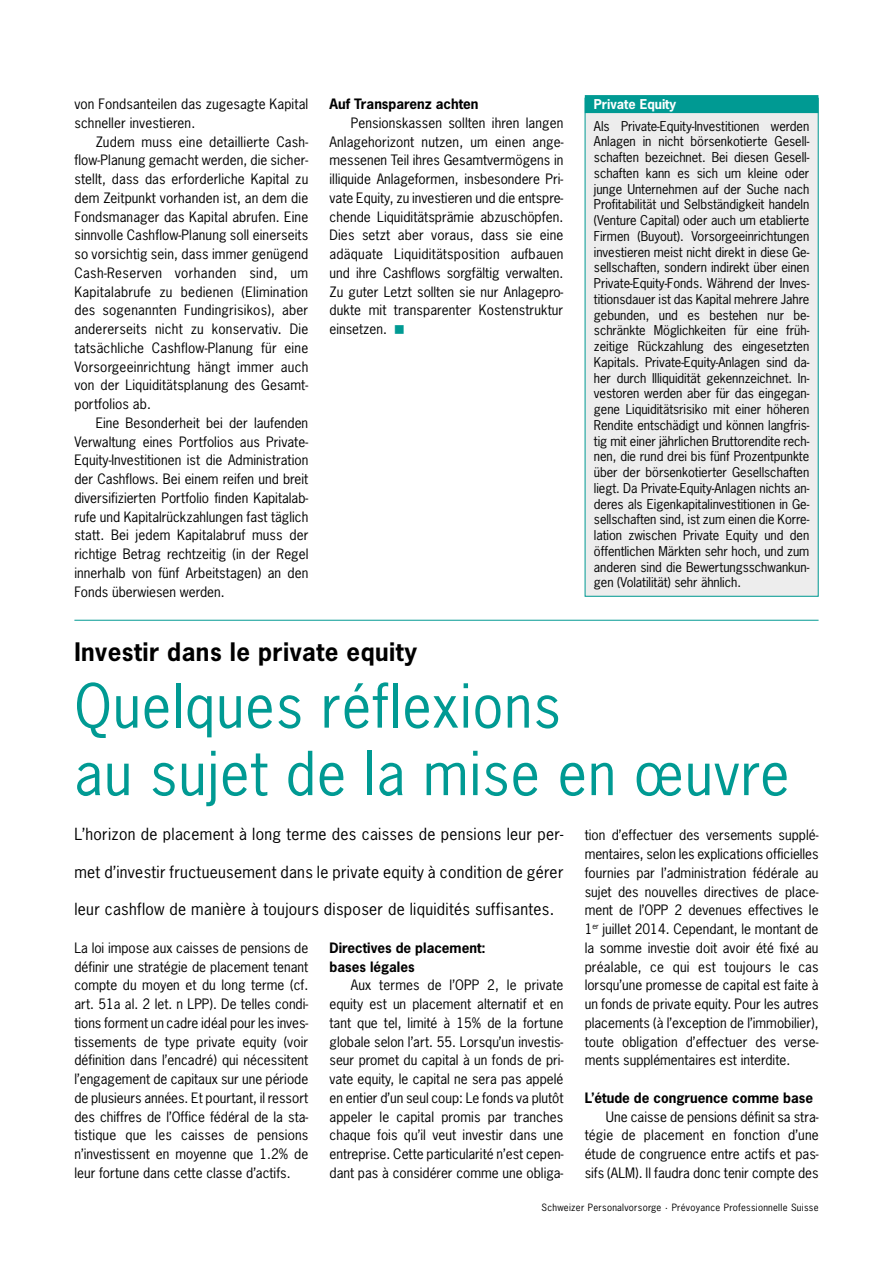
<style>
.page{position:relative;width:893px;height:1263px;background:#fff}
.page>*{position:absolute;margin:0;border:0;box-sizing:border-box;transform-origin:0 0}
.t1{font:57px/67.5px "News Gothic LT";letter-spacing:.02em;color:#009a93}
.t2{font:700 24px "News Gothic LT";letter-spacing:.02em;color:#000}
.t3{font:15.75px "News Gothic LT";letter-spacing:.02em;color:#000}
.t4{font:13.5px/18.8px "News Gothic LT";color:#000;text-align:justify}
.t5{font:700 13.5px/18.8px "News Gothic LT";color:#000}
.t6{font:12.75px/15.8px "News Gothic LT";letter-spacing:-.005em;color:#000;text-align:justify}
.t7{font:700 12.75px "News Gothic LT";color:#fff}
.t8{font:9.45px "News Gothic LT";letter-spacing:.03em;color:#000}
.s1{color:#009a93}
</style>
<div class="page">
<div style="left:585px;top:98px;width:233px;height:498px;background:#ededed"></div>
<div style="left:585px;top:95px;width:233px;height:18px;background:#009a93"></div>
<div style="left:585px;top:98px;width:234px;height:499px;border:1px solid #009a93"></div>
<hr style="left:74px;top:620px;width:745px;height:1px;background:#009a93">
<p class="t4" style="left:74px;top:94px;width:235px">von Fondsanteilen das zugesagte Kapital schneller investieren.</p>
<p class="t4" style="left:74px;top:132px;width:235px;text-indent:21px">Zudem muss eine detaillierte Cash&shy;flow-Planung gemacht werden, die sicher&shy;stellt, dass das erforderliche Kapital zu dem Zeitpunkt vorhanden ist, an dem die Fondsmanager das Kapital abrufen. Eine sinnvolle Cashflow-Planung soll einerseits so vorsichtig sein, dass immer genügend Cash-Reserven vorhanden sind, um Kapitalabrufe zu bedienen (Elimination des sogenannten Fundingrisikos), aber andererseits nicht zu konservativ. Die tatsächliche Cashflow-Planung für eine Vorsorgeeinrichtung hängt immer auch von der Liquiditätsplanung des Gesamt&shy;portfolios ab.</p>
<p class="t4" style="left:74px;top:413px;width:235px;text-indent:21px">Eine Besonderheit bei der laufenden Verwaltung eines Portfolios aus Private-Equity-Investitionen ist die Administration der Cashflows. Bei einem reifen und breit diversifizierten Portfolio finden Kapitalab&shy;rufe und Kapitalrückzahlungen fast täglich statt. Bei jedem Kapitalabruf muss der richtige Betrag rechtzeitig (in der Regel innerhalb von fünf Arbeitstagen) an den Fonds überwiesen werden.</p>
<p class="t5" style="left:330px;top:94px;width:151px">Auf Transparenz achten</p>
<p class="t4" style="left:330px;top:113px;width:235px;text-indent:21px">Pensionskassen sollten ihren langen Anlagehorizont nutzen, um einen ange&shy;messenen Teil ihres Gesamtvermögens in illiquide Anlageformen, insbesondere Pri&shy;vate Equity, zu investieren und die entspre&shy;chende Liquiditätsprämie abzuschöpfen.<br>Dies setzt aber voraus, dass sie eine adäquate Liquiditätsposition aufbauen und ihre Cashflows sorgfältig verwalten.<br>Zu guter Letzt sollten sie nur Anlagepro&shy;dukte mit transparenter Kostenstruktur einsetzen. <span class="s1">■</span></p>
<h2 class="t2" style="left:74px;top:636px;width:344px">Investir dans le private equity</h2>
<p class="t7" style="left:594px;top:96px;width:84px">Private Equity</p>
<p class="t6" style="left:594px;top:118px;width:217px">Als Private-Equity-Investitionen werden Anlagen in nicht börsenkotierte Gesell&shy;schaften bezeichnet. Bei diesen Gesell&shy;schaften kann es sich um kleine oder junge Unternehmen auf der Suche nach Profitabilität und Selbständigkeit handeln (Venture Capital) oder auch um etablierte Firmen (Buyout). Vorsorgeeinrichtungen investieren meist nicht direkt in diese Ge&shy;sellschaften, sondern indirekt über einen Private-Equity-Fonds. Während der Inves&shy;titionsdauer ist das Kapital mehrere Jahre gebunden, und es bestehen nur be&shy;schränkte Möglichkeiten für eine früh&shy;zeitige Rückzahlung des eingesetzten Kapitals. Private-Equity-Anlagen sind da&shy;her durch Illiquidität gekennzeichnet. In&shy;vestoren werden aber für das eingegan&shy;gene Liquiditätsrisiko mit einer höheren Rendite entschädigt und können langfris&shy;tig mit einer jährlichen Bruttorendite rech&shy;nen, die rund drei bis fünf Prozentpunkte über der börsenkotierter Gesellschaften liegt. Da Private-Equity-Anlagen nichts an&shy;deres als Eigenkapitalinvestitionen in Ge&shy;sellschaften sind, ist zum einen die Korre&shy;lation zwischen Private Equity und den öffentlichen Märkten sehr hoch, und zum anderen sind die Bewertungsschwankun&shy;gen (Volatilität) sehr ähnlich.</p>
<h1 class="t1" style="left:74px;top:672px;width:716px">Quelques réflexions<br>au sujet de la mise en œuvre</h1>
<p class="t3" style="left:74px;top:824px;width:491px">L’horizon de placement à long terme des caisses de pensions leur per-</p>
<p class="t3" style="left:74px;top:862px;width:491px">met d’investir fructueusement dans le private equity à condition de gérer</p>
<p class="t3" style="left:74px;top:899px;width:481px">leur cashflow de manière à toujours disposer de liquidités suffisantes.</p>
<p class="t4" style="left:74px;top:938px;width:236px">La loi impose aux caisses de pensions de définir une stratégie de placement tenant compte du moyen et du long terme (cf. art. 51a al. 2 let. n LPP). De telles condi&shy;tions forment un cadre idéal pour les inves&shy;tissements de type private equity (voir définition dans l’encadré) qui nécessitent l’engagement de capitaux sur une période de plusieurs années. Et pourtant, il ressort des chiffres de l’Office fédéral de la sta&shy;tistique que les caisses de pensions n’investissent en moyenne que 1.2% de leur fortune dans cette classe d’actifs.</p>
<p class="t5" style="left:330px;top:938px;width:158px">Directives de placement: bases légales</p>
<p class="t4" style="left:330px;top:976px;width:235px;text-indent:21px">Aux termes de l’OPP 2, le private equity est un placement alternatif et en tant que tel, limité à 15% de la fortune globale selon l’art. 55. Lorsqu’un investis&shy;seur promet du capital à un fonds de pri&shy;vate equity, le capital ne sera pas appelé en entier d’un seul coup: Le fonds va plutôt appeler le capital promis par tranches chaque fois qu’il veut investir dans une entreprise. Cette particularité n’est cepen&shy;dant pas à considérer comme une obliga-</p>
<p class="t4" style="left:585px;top:826px;width:235px">tion d’effectuer des versements supplé&shy;mentaires, selon les explications officielles fournies par l’administration fédérale au sujet des nouvelles directives de place&shy;ment de l’OPP 2 devenues effectives le 1<sup>er</sup> juillet 2014. Cependant, le montant de la somme investie doit avoir été fixé au préalable, ce qui est toujours le cas lorsqu’une promesse de capital est faite à un fonds de private equity. Pour les autres placements (à l’exception de l’immobilier), toute obligation d’effectuer des verse&shy;ments supplémentaires est interdite.</p>
<p class="t5" style="left:585px;top:1088px;width:230px">L’étude de congruence comme base</p>
<p class="t4" style="left:585px;top:1107px;width:236px;text-indent:21px">Une caisse de pensions définit sa stra&shy;tégie de placement en fonction d’une étude de congruence entre actifs et pas&shy;sifs (ALM). Il faudra donc tenir compte des</p>
<p class="t8" style="left:541px;top:1201px;width:279px">Schweizer Personalvorsorge . Prévoyance Professionnelle Suisse</p>
<p class="t8" style="left:585px;top:1201px;width:278px">Schweizer Personalvo sorge · Prév yance Professionnelle Suisse</p>
</div>
